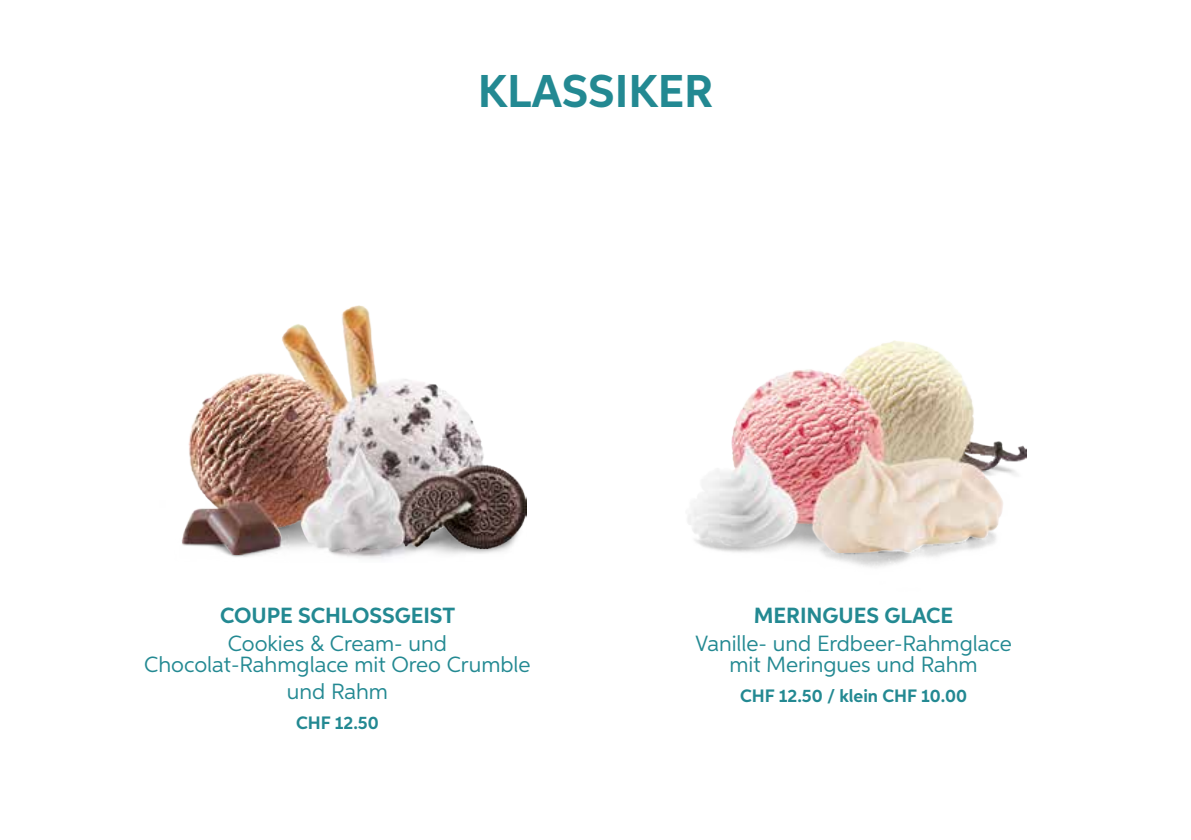
<style>
.page{position:relative;width:1191px;height:840px;background:#fff}
.page>*{position:absolute;margin:0;border:0;box-sizing:border-box;transform-origin:0 0}
.t1{font:700 46px "Aspira";color:#238992}
.t2{font:22px/21.6px "Aspira";color:#238992;text-align:center}
.t3{font:700 22px "Aspira";color:#238992}
.t4{font:700 18px "Aspira";color:#238992}
</style>
<div class="page">
<img style="left:181px;top:496px;width:346px;height:63px">
<img style="left:182px;top:305px;width:344px;height:249px">
<img style="left:821px;top:448px;width:206px;height:119px">
<img style="left:688px;top:340px;width:338px;height:212px">
<h1 class="t1" style="left:478px;top:63px;width:237px">KLASSIKER</h1>
<p class="t3" style="left:220px;top:601px;width:237px">COUPE SCHLOSSGEIST</p>
<p class="t2" style="left:144px;top:631px;width:388px">Cookies &amp; Cream- und<br>Chocolat-Rahmglace mit Oreo Crumble</p>
<p class="t2" style="left:287px;top:679px;width:103px">und Rahm</p>
<p class="t4" style="left:296px;top:711px;width:84px">CHF 12.50</p>
<p class="t3" style="left:754px;top:601px;width:201px">MERINGUES GLACE</p>
<p class="t2" style="left:695px;top:631px;width:318px">Vanille- und Erdbeer-Rahmglace mit Meringues und Rahm</p>
<p class="t4" style="left:740px;top:684px;width:228px">CHF 12.50 / klein CHF 10.00</p>
</div>
